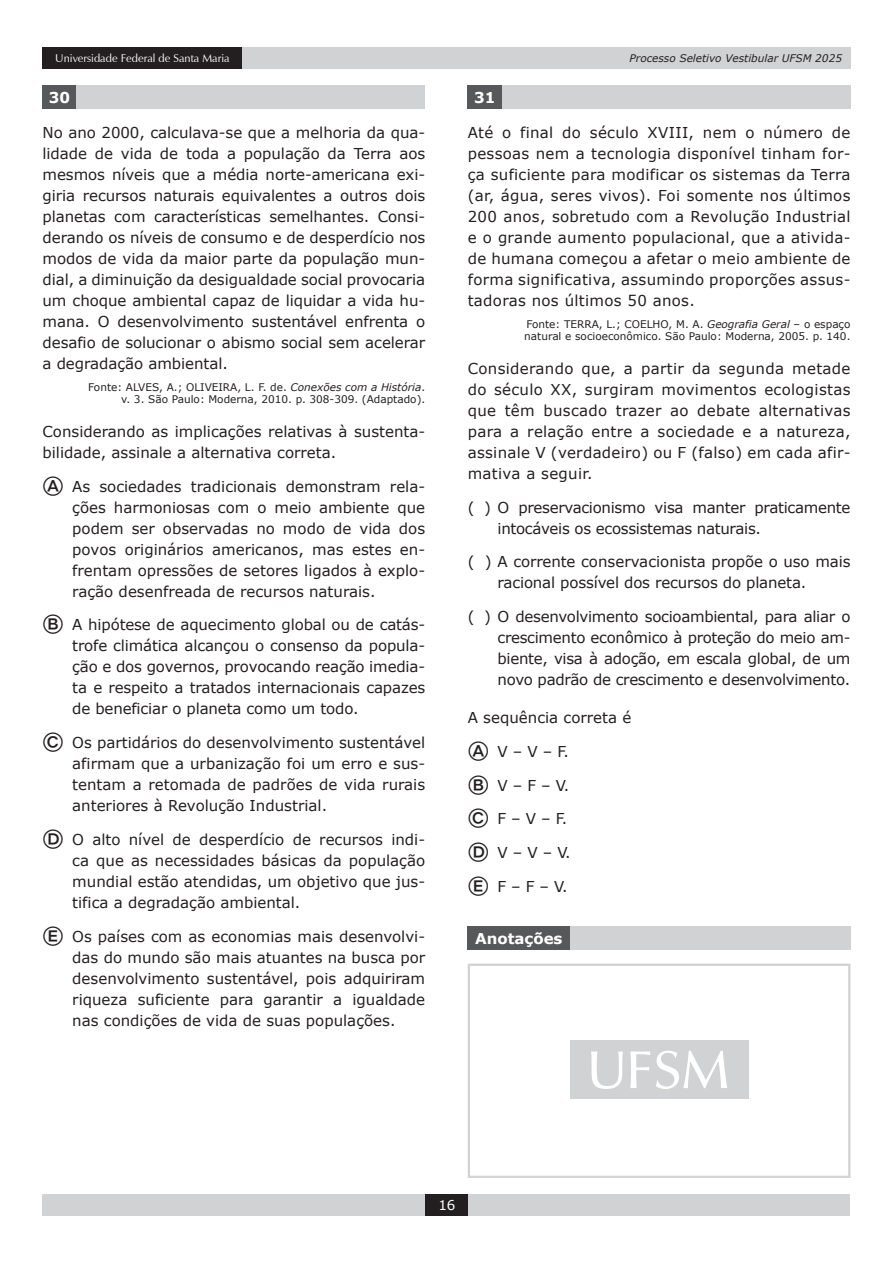
<style>
.page{position:relative;width:893px;height:1263px;background:#fff}
.page>*{position:absolute;margin:0;border:0;box-sizing:border-box;transform-origin:0 0}
.t1{font:15px/21px "Verdana";color:#231f20;text-align:justify}
.t2{font:15px/21px "Verdana";letter-spacing:-.02em;color:#231f20}
.t3{font:700 15px "Verdana";color:#fff}
.t4{font:13.5px "Verdana";color:#fff}
.t5{font:11.25px "Zapf Humanist 601 BT";color:#fff}
.t6{font:10.5px/12.6px "Verdana";color:#231f20;text-align:right}
.t7{font:italic 10.5px "Verdana";color:#231f20}
.s1{font-style:italic}
.s2{font-family:"Bundesbahn Pi Three";font-size:22.5px}
</style>
<div class="page">
<div style="left:234px;top:47px;width:616px;height:22px;background:#d1d2d4"></div>
<div style="left:43px;top:1194px;width:807px;height:22px;background:#d1d2d4"></div>
<div style="left:425px;top:1194px;width:43px;height:22px;background:#231f20"></div>
<div style="left:43px;top:47px;width:199px;height:22px;background:#231f20"></div>
<div style="left:43px;top:85px;width:34px;height:24px;background:#57585a"></div>
<div style="left:77px;top:85px;width:348px;height:24px;background:#d1d2d4"></div>
<div style="left:468px;top:85px;width:34px;height:24px;background:#57585a"></div>
<div style="left:502px;top:85px;width:348px;height:24px;background:#d1d2d4"></div>
<div style="left:570px;top:1040px;width:178px;height:59px;background:#d1d2d4"></div>
<svg style="left:591px;top:1051px;width:136px;height:38px"></svg>
<div style="left:468px;top:964px;width:382px;height:214px;border:2px solid #d1d2d4"></div>
<div style="left:468px;top:926px;width:102px;height:24px;background:#57585a"></div>
<div style="left:570px;top:926px;width:280px;height:24px;background:#d1d2d4"></div>
<p class="t5" style="left:55px;top:51px;width:176px">Universidade Federal de Santa Maria</p>
<p class="t7" style="left:630px;top:51px;width:214px">Processo Seletivo Vestibular UFSM 2025</p>
<p class="t3" style="left:49px;top:87px;width:23px">30</p>
<p class="t1" style="left:43px;top:122px;width:384px">No ano 2000, calculava-se que a melhoria da qua&shy;lidade de vida de toda a população da Terra aos mesmos níveis que a média norte-americana exi&shy;giria recursos naturais equivalentes a outros dois planetas com características semelhantes. Consi&shy;derando os níveis de consumo e de desperdício nos modos de vida da maior parte da população mun&shy;dial, a diminuição da desigualdade social provocaria um choque ambiental capaz de liquidar a vida hu&shy;mana. O desenvolvimento sustentável enfrenta o desafio de solucionar o abismo social sem acelerar a degradação ambiental.</p>
<p class="t6" style="left:88px;top:380px;width:339px">Fonte: ALVES, A.; OLIVEIRA, L. F. de. <span class="s1">Conexões com a História</span>. v. 3. São Paulo: Moderna, 2010. p. 308-309. (Adaptado).</p>
<p class="t1" style="left:43px;top:421px;width:384px">Considerando as implicações relativas à sustenta&shy;bilidade, assinale a alternativa correta.</p>
<p class="t1" style="left:72px;top:475px;width:354px;text-indent:-30px"><span class="s2">A</span> As sociedades tradicionais demonstram rela&shy;ções harmoniosas com o meio ambiente que podem ser observadas no modo de vida dos povos originários americanos, mas estes en&shy;frentam opressões de setores ligados à explo&shy;ração desenfreada de recursos naturais.</p>
<p class="t1" style="left:72px;top:614px;width:354px;text-indent:-30px"><span class="s2">B</span> A hipótese de aquecimento global ou de catás&shy;trofe climática alcançou o consenso da popula&shy;ção e dos governos, provocando reação imedia&shy;ta e respeito a tratados internacionais capazes de beneficiar o planeta como um todo.</p>
<p class="t1" style="left:72px;top:732px;width:354px;text-indent:-30px"><span class="s2">C</span> Os partidários do desenvolvimento sustentável afirmam que a urbanização foi um erro e sus&shy;tentam a retomada de padrões de vida rurais anteriores à Revolução Industrial.</p>
<p class="t1" style="left:72px;top:829px;width:354px;text-indent:-30px"><span class="s2">D</span> O alto nível de desperdício de recursos indi&shy;ca que as necessidades básicas da população mundial estão atendidas, um objetivo que jus&shy;tifica a degradação ambiental.</p>
<p class="t1" style="left:72px;top:925px;width:354px;text-indent:-30px"><span class="s2">E</span> Os países com as economias mais desenvolvi&shy;das do mundo são mais atuantes na busca por desenvolvimento sustentável, pois adquiriram riqueza suficiente para garantir a igualdade nas condições de vida de suas populações.</p>
<p class="t3" style="left:474px;top:87px;width:23px">31</p>
<p class="t1" style="left:468px;top:122px;width:384px">Até o final do século XVIII, nem o número de pessoas nem a tecnologia disponível tinham for&shy;ça suficiente para modificar os sistemas da Terra (ar, água, seres vivos). Foi somente nos últimos 200 anos, sobretudo com a Revolução Industrial e o grande aumento populacional, que a ativida&shy;de humana começou a afetar o meio ambiente de forma significativa, assumindo proporções assus&shy;tadoras nos últimos 50 anos.</p>
<p class="t6" style="left:524px;top:317px;width:328px;text-align:left">Fonte: TERRA, L.; COELHO, M. A. <span class="s1">Geografia Geral</span> – o espaço natural e socioeconômico. São Paulo: Moderna, 2005. p. 140.</p>
<p class="t1" style="left:468px;top:358px;width:384px">Considerando que, a partir da segunda metade do século XX, surgiram movimentos ecologistas que têm buscado trazer ao debate alternativas para a relação entre a sociedade e a natureza, assinale V (verdadeiro) ou F (falso) em cada afir&shy;mativa a seguir.</p>
<p class="t2" style="left:497px;top:496px;width:354px;text-indent:-30px">( ) O preservacionismo visa manter praticamente intocáveis os ecossistemas naturais.</p>
<p class="t1" style="left:497px;top:551px;width:354px;text-indent:-30px">( ) A corrente conservacionista propõe o uso mais racional possível dos recursos do planeta.</p>
<p class="t1" style="left:497px;top:606px;width:354px;text-indent:-30px">( ) O desenvolvimento socioambiental, para aliar o crescimento econômico à proteção do meio am&shy;biente, visa à adoção, em escala global, de um novo padrão de crescimento e desenvolvimento.</p>
<p class="t1" style="left:468px;top:707px;width:165px">A sequência correta é</p>
<p class="t1" style="left:468px;top:741px;width:103px"><span class="s2">A</span> V – V – F.</p>
<p class="t1" style="left:468px;top:774px;width:103px"><span class="s2">B</span> V – F – V.</p>
<p class="t1" style="left:468px;top:808px;width:101px"><span class="s2">C</span> F – V – F.</p>
<p class="t1" style="left:468px;top:842px;width:105px"><span class="s2">D</span> V – V – V.</p>
<p class="t1" style="left:468px;top:876px;width:101px"><span class="s2">E</span> F – F – V.</p>
<p class="t3" style="left:475px;top:927px;width:89px">Anotações</p>
<p class="t4" style="left:438px;top:1196px;width:19px">16</p>
</div>
